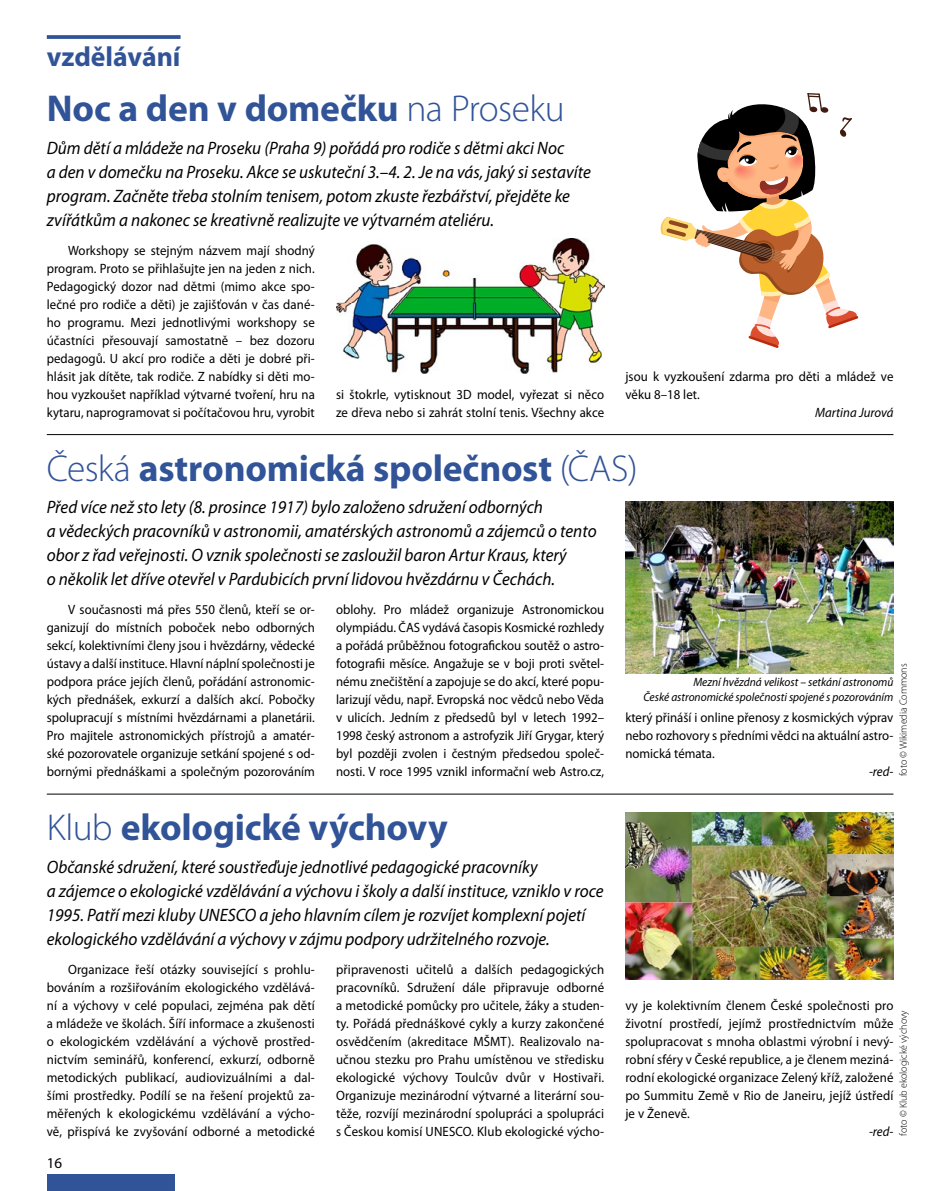
<style>
.page{position:relative;width:936px;height:1191px;background:#fff}
.page>*{position:absolute;margin:0;border:0;box-sizing:border-box;transform-origin:0 0}
._3-titulek{font:700 37.5px "Myriad Pro";letter-spacing:-.005em;color:#315397}
.Nazev_podrubriky{font:700 27.75px "Myriad Pro";color:#315397}
._4-perex{font:italic 18px/24px "Myriad Pro";color:#000;scale:.95 1}
.t1{font:15px "Myriad Pro";color:#000}
._7-text{font:13.5px/18px "Myriad Pro";letter-spacing:.005em;color:#000;text-align:justify;scale:.95 1}
._8-podpis{font:italic 13.5px "Myriad Pro";color:#000;scale:.95 1}
._2-popisek{font:italic 12px/14.4px "Myriad Pro";color:#000;text-align:right;scale:.95 1}
._1-zdroj{font:300 10.5px "Myriad Pro";color:#000;scale:.95 1}
.s1{font-weight:300}
</style>
<div class="page">
<hr style="left:47px;top:434px;width:846px;height:1px;background:#000">
<hr style="left:47px;top:793px;width:846px;height:1px;background:#000">
<svg style="left:47px;top:35px;width:133px;height:4px"></svg>
<svg style="left:660px;top:93px;width:198px;height:255px"></svg>
<img style="left:336px;top:238px;width:268px;height:135px">
<img style="left:625px;top:812px;width:268px;height:167px">
<img style="left:625px;top:502px;width:268px;height:171px">
<div style="left:47px;top:1174px;width:127px;height:17px;background:#315397"></div>
<p class="Nazev_podrubriky" style="left:47px;top:39px;width:135px">vzdělávání</p>
<p class="_3-titulek" style="left:47px;top:84px;width:519px">Noc a den v domečku <span class="s1">na Proseku</span></p>
<p class="_4-perex" style="left:47px;top:135px;width:574px">Dům dětí a mládeže na Proseku (Praha 9) pořádá pro rodiče s dětmi akci Noc<br>a den v domečku na Proseku. Akce se uskuteční 3.–4. 2. Je na vás, jaký si sestavíte program. Začněte třeba stolním tenisem, potom zkuste řezbářství, přejděte ke zvířátkům a nakonec se kreativně realizujte ve výtvarném ateliéru.</p>
<p class="_7-text" style="left:47px;top:241px;width:283px;text-indent:21px">Workshopy se stejným názvem mají shodný program. Proto se přihlašujte jen na jeden z nich.<br>Pedagogický dozor nad dětmi (mimo akce spo&shy;lečné pro rodiče a děti) je zajišťován v čas dané&shy;ho programu. Mezi jednotlivými workshopy se účastníci přesouvají samostatně – bez dozoru pedagogů. U akcí pro rodiče a děti je dobré při&shy;hlásit jak dítěte, tak rodiče. Z nabídky si děti mo&shy;hou vyzkoušet například výtvarné tvoření, hru na kytaru, naprogramovat si počítačovou hru, vyrobit</p>
<p class="_7-text" style="left:336px;top:385px;width:284px">si štokrle, vytisknout 3D model, vyřezat si něco ze dřeva nebo si zahrát stolní tenis. Všechny akce</p>
<p class="_7-text" style="left:625px;top:367px;width:283px">jsou k vyzkoušení zdarma pro děti a mládež ve věku 8–18 let.</p>
<p class="_8-podpis" style="left:815px;top:404px;width:84px">Martina Jurová</p>
<p class="_3-titulek" style="left:47px;top:443px;width:592px"><span class="s1">Česká</span> astronomická společnost <span class="s1">(ČAS)</span></p>
<p class="_4-perex" style="left:47px;top:495px;width:580px">Před více než sto lety (8. prosince 1917) bylo založeno sdružení odborných<br>a vědeckých pracovníků v astronomii, amatérských astronomů a zájemců o tento obor z řad veřejnosti. O vznik společnosti se zasloužil baron Artur Kraus, který<br>o několik let dříve otevřel v Pardubicích první lidovou hvězdárnu v Čechách.</p>
<p class="_7-text" style="left:47px;top:600px;width:283px;text-indent:21px">V současnosti má přes 550 členů, kteří se or&shy;ganizují do místních poboček nebo odborných sekcí, kolektivními členy jsou i hvězdárny, vědecké ústavy a další instituce. Hlavní náplní společnosti je podpora práce jejích členů, pořádání astronomic&shy;kých přednášek, exkurzí a dalších akcí. Pobočky spolupracují s místními hvězdárnami a planetárii.<br>Pro majitele astronomických přístrojů a amatér&shy;ské pozorovatele organizuje setkání spojené s od&shy;bornými přednáškami a společným pozorováním</p>
<p class="_7-text" style="left:336px;top:600px;width:283px">oblohy. Pro mládež organizuje Astronomickou olympiádu. ČAS vydává časopis Kosmické rozhledy a pořádá průběžnou fotografickou soutěž o astro&shy;fotografii měsíce. Angažuje se v boji proti světel&shy;nému znečištění a zapojuje se do akcí, které popu&shy;larizují vědu, např. Evropská noc vědců nebo Věda v ulicích. Jedním z předsedů byl v letech 1992– 1998 český astronom a astrofyzik Jiří Grygar, který byl později zvolen i čestným předsedou společ&shy;nosti. V roce 1995 vznikl informační web Astro.cz,</p>
<p class="_1-zdroj" style="left:897px;top:776px;width:120px;rotate:-90deg">foto © Wikimedia Commons</p>
<p class="_2-popisek" style="left:643px;top:675px;width:265px">Mezní hvězdná velikost – setkání astronomů<br>České astronomické společnosti spojené s pozorováním</p>
<p class="_7-text" style="left:625px;top:708px;width:283px">který přináší i online přenosy z kosmických výprav nebo rozhovory s předními vědci na aktuální astro&shy;nomická témata.</p>
<p class="_8-podpis" style="left:868px;top:763px;width:27px">-red-</p>
<p class="_3-titulek" style="left:47px;top:803px;width:402px"><span class="s1">Klub</span> ekologické výchovy</p>
<p class="_4-perex" style="left:47px;top:854px;width:587px">Občanské sdružení, které soustřeďuje jednotlivé pedagogické pracovníky<br>a zájemce o ekologické vzdělávání a výchovu i školy a další instituce, vzniklo v roce 1995. Patří mezi kluby UNESCO a jeho hlavním cílem je rozvíjet komplexní pojetí ekologického vzdělávání a výchovy v zájmu podpory udržitelného rozvoje.</p>
<p class="_7-text" style="left:47px;top:960px;width:283px;text-indent:21px">Organizace řeší otázky související s prohlu&shy;bováním a rozšiřováním ekologického vzdělává&shy;ní a výchovy v celé populaci, zejména pak dětí a mládeže ve školách. Šíří informace a zkušenosti o ekologickém vzdělávání a výchově prostřed&shy;nictvím seminářů, konferencí, exkurzí, odborně metodických publikací, audiovizuálními a dal&shy;šími prostředky. Podílí se na řešení projektů za&shy;měřených k ekologickému vzdělávání a výcho&shy;vě, přispívá ke zvyšování odborné a metodické</p>
<p class="_7-text" style="left:336px;top:960px;width:283px">připravenosti učitelů a dalších pedagogických pracovníků. Sdružení dále připravuje odborné a metodické pomůcky pro učitele, žáky a studen&shy;ty. Pořádá přednáškové cykly a kurzy zakončené osvědčením (akreditace MŠMT). Realizovalo na&shy;učnou stezku pro Prahu umístěnou ve středisku ekologické výchovy Toulcův dvůr v Hostivaři.<br>Organizuje mezinárodní výtvarné a literární sou&shy;těže, rozvíjí mezinárodní spolupráci a spolupráci s Českou komisí UNESCO. Klub ekologické výcho-</p>
<p class="t1" style="left:47px;top:1154px;width:17px">16</p>
<p class="_7-text" style="left:625px;top:996px;width:283px">vy je kolektivním členem České společnosti pro životní prostředí, jejímž prostřednictvím může spolupracovat s mnoha oblastmi výrobní i nevý&shy;robní sféry v České republice, a je členem meziná&shy;rodní ekologické organizace Zelený kříž, založené po Summitu Země v Rio de Janeiru, jejíž ústředí je v Ženevě.</p>
<p class="_8-podpis" style="left:868px;top:1122px;width:27px">-red-</p>
<p class="_1-zdroj" style="left:897px;top:1135px;width:134px;rotate:-90deg">foto © Klub ekologické výchovy</p>
</div>
